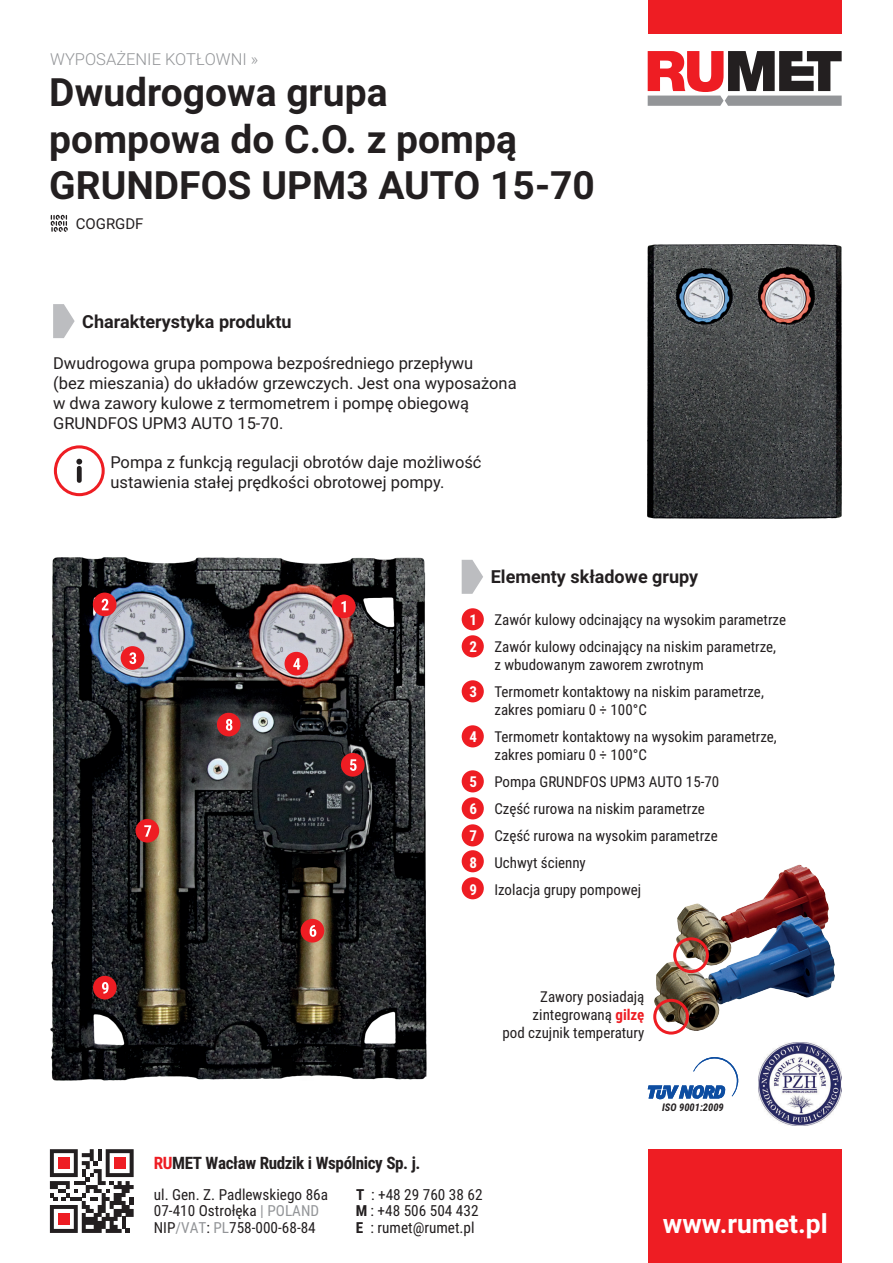
<style>
.page{position:relative;width:893px;height:1263px;background:#fff}
.page>*{position:absolute;margin:0;border:0;box-sizing:border-box;transform-origin:0 0}
.t1{font:700 39px/46.8px "Roboto";color:#231f20}
.t2{font:700 26.55px "Roboto";color:#fff}
.t3{font:700 18px "Roboto";color:#231f20}
.t4{font:700 17.1px "Roboto Condensed";letter-spacing:-.025em;color:#231f20}
.t5{font:16.5px/19.8px "Roboto";color:#231f20}
.t6{font:300 16.5px "Roboto";color:#939598}
.t7{font:15.3px/16.5px "Roboto Condensed";color:#231f20}
.t8{font:15px/27px "Roboto Condensed";color:#231f20}
.t9{font:700 15px "Roboto Condensed";color:#fff}
.t10{font:15px "Roboto";color:#231f20}
.t11{font:italic 700 10.5px "Roboto Condensed";color:#231f20}
.s1{font-weight:700;color:#ee1d23}
.s2{color:#ee1d23}
.s3{color:#939598}
.s4{font-weight:700}
</style>
<div class="page">
<img style="left:50px;top:557px;width:377px;height:523px">
<img style="left:648px;top:245px;width:194px;height:273px">
<div style="left:648px;top:1149px;width:194px;height:114px;background:#ee1d23"></div>
<svg style="left:648px;top:51px;width:194px;height:55px"></svg>
<div style="left:648px;top:0;width:194px;height:34px;background:#ee1d23"></div>
<svg style="left:50px;top:1149px;width:84px;height:84px"></svg>
<div style="left:58px;top:1157px;width:12px;height:12px;background:#ee1d23"></div>
<div style="left:114px;top:1157px;width:12px;height:12px;background:#ee1d23"></div>
<div style="left:58px;top:1213px;width:12px;height:12px;background:#ee1d23"></div>
<svg style="left:51px;top:215px;width:17px;height:17px"></svg>
<div style="left:462px;top:608px;width:22px;height:22px;background:#ee1d23;border-radius:50%"></div>
<div style="left:462px;top:635px;width:22px;height:22px;background:#ee1d23;border-radius:50%"></div>
<div style="left:462px;top:680px;width:22px;height:22px;background:#ee1d23;border-radius:50%"></div>
<div style="left:462px;top:725px;width:22px;height:22px;background:#ee1d23;border-radius:50%"></div>
<div style="left:462px;top:770px;width:22px;height:22px;background:#ee1d23;border-radius:50%"></div>
<div style="left:462px;top:797px;width:22px;height:22px;background:#ee1d23;border-radius:50%"></div>
<div style="left:462px;top:824px;width:22px;height:22px;background:#ee1d23;border-radius:50%"></div>
<div style="left:462px;top:850px;width:22px;height:22px;background:#ee1d23;border-radius:50%"></div>
<div style="left:462px;top:877px;width:22px;height:22px;background:#ee1d23;border-radius:50%"></div>
<svg style="left:648px;top:1057px;width:90px;height:43px"></svg>
<img style="left:759px;top:1043px;width:83px;height:82px">
<div style="left:121px;top:646px;width:23px;height:24px;background:#ee1d23;border-radius:50%"></div>
<svg style="left:129px;top:652px;width:7px;height:12px"></svg>
<div style="left:136px;top:819px;width:23px;height:24px;background:#ee1d23;border-radius:50%"></div>
<svg style="left:144px;top:825px;width:7px;height:12px"></svg>
<div style="left:217px;top:713px;width:24px;height:23px;background:#ee1d23;border-radius:50%"></div>
<svg style="left:226px;top:719px;width:6px;height:12px"></svg>
<div style="left:301px;top:919px;width:23px;height:23px;background:#ee1d23;border-radius:50%"></div>
<svg style="left:310px;top:925px;width:6px;height:12px"></svg>
<div style="left:341px;top:753px;width:24px;height:24px;background:#ee1d23;border-radius:50%"></div>
<svg style="left:350px;top:759px;width:7px;height:12px"></svg>
<div style="left:285px;top:652px;width:23px;height:23px;background:#ee1d23;border-radius:50%"></div>
<svg style="left:293px;top:658px;width:7px;height:12px"></svg>
<div style="left:93px;top:593px;width:24px;height:23px;background:#ee1d23;border-radius:50%"></div>
<svg style="left:102px;top:599px;width:7px;height:11px"></svg>
<div style="left:332px;top:594px;width:24px;height:24px;background:#ee1d23;border-radius:50%"></div>
<svg style="left:341px;top:601px;width:5px;height:11px"></svg>
<img style="left:679px;top:864px;width:150px;height:51px">
<img style="left:655px;top:915px;width:180px;height:116px">
<div style="left:653px;top:999px;width:36px;height:35px;border:3px solid #ee1d23;border-radius:50%"></div>
<div style="left:673px;top:937px;width:36px;height:36px;border:3px solid #ee1d23;border-radius:50%"></div>
<svg style="left:54px;top:445px;width:51px;height:51px"></svg>
<svg style="left:53px;top:304px;width:22px;height:34px"></svg>
<svg style="left:462px;top:560px;width:21px;height:34px"></svg>
<div style="left:93px;top:976px;width:24px;height:23px;background:#ee1d23;border-radius:50%"></div>
<svg style="left:102px;top:982px;width:7px;height:12px"></svg>
<p class="t6" style="left:50px;top:53px;width:210px">WYPOSAŻENIE KOTŁOWNI »</p>
<h1 class="t1" style="left:49px;top:73px;width:547px">Dwudrogowa grupa<br>pompowa do C.O. z pompą<br>GRUNDFOS UPM3 AUTO 15-70</h1>
<p class="t10" style="left:76px;top:217px;width:69px">COGRGDF</p>
<p class="t3" style="left:82px;top:314px;width:211px">Charakterystyka produktu</p>
<p class="t5" style="left:53px;top:355px;width:465px">Dwudrogowa grupa pompowa bezpośredniego przepływu<br>(bez mieszania) do układów grzewczych. Jest ona wyposażona w dwa zawory kulowe z termometrem i pompę obiegową GRUNDFOS UPM3 AUTO 15-70.</p>
<p class="t5" style="left:110px;top:454px;width:373px">Pompa z funkcją regulacji obrotów daje możliwość ustawienia stałej prędkości obrotowej pompy.</p>
<p class="t9" style="left:469px;top:614px;width:9px">1</p>
<p class="t9" style="left:469px;top:641px;width:9px">2</p>
<p class="t9" style="left:469px;top:686px;width:9px">3</p>
<p class="t9" style="left:469px;top:731px;width:9px">4</p>
<p class="t9" style="left:469px;top:776px;width:9px">5</p>
<p class="t9" style="left:469px;top:803px;width:9px">6</p>
<p class="t9" style="left:469px;top:830px;width:9px">7</p>
<p class="t9" style="left:469px;top:857px;width:9px">8</p>
<p class="t9" style="left:469px;top:884px;width:9px">9</p>
<p class="t3" style="left:491px;top:570px;width:209px">Elementy składowe grupy</p>
<p class="t8" style="left:494px;top:608px;width:293px">Zawór kulowy odcinający na wysokim parametrze</p>
<p class="t8" style="left:494px;top:635px;width:283px">Zawór kulowy odcinający na niskim parametrze,</p>
<p class="t8" style="left:494px;top:653px;width:271px">z wbudowanym zaworem zwrotnym<br>Termometr kontaktowy na niskim parametrze,</p>
<p class="t8" style="left:494px;top:698px;width:284px">zakres pomiaru 0 ÷ 100°C<br>Termometr kontaktowy na wysokim parametrze,</p>
<p class="t8" style="left:494px;top:743px;width:226px">zakres pomiaru 0 ÷ 100°C<br>Pompa GRUNDFOS UPM3 AUTO 15-70</p>
<p class="t8" style="left:494px;top:797px;width:212px">Część rurowa na niskim parametrze</p>
<p class="t8" style="left:494px;top:824px;width:225px">Część rurowa na wysokim parametrze</p>
<p class="t8" style="left:494px;top:851px;width:93px">Uchwyt ścienny</p>
<p class="t8" style="left:494px;top:878px;width:148px">Izolacja grupy pompowej</p>
<p class="t8" style="left:502px;top:989px;width:144px;line-height:18px;text-align:right">Zawory posiadają zintegrowaną <span class="s1">gilzę<br></span>pod czujnik temperatury</p>
<p class="t4" style="left:154px;top:1156px;width:268px"><span class="s2">RU</span>MET Wacław Rudzik i Wspólnicy Sp. j.</p>
<p class="t7" style="left:154px;top:1188px;width:176px">ul. Gen. Z. Padlewskiego 86a<br>07-410 Ostrołęka <span class="s3">| POLAND<br></span>NIP<span class="s3">/VAT PL</span>758-000-68-84</p>
<p class="t7" style="left:206px;top:1221px;width:5px">:</p>
<p class="t7" style="left:356px;top:1188px;width:128px"><span class="s4">T</span> : +48 29 760 38 62<br><span class="s4">M</span> : +48 506 504 432<br><span class="s4">E</span> : rumet@rumet.pl</p>
<p class="t11" style="left:662px;top:1103px;width:63px">ISO 9001:2009</p>
<h2 class="t2" style="left:663px;top:1213px;width:166px">www.rumet.pl</h2>
</div>
